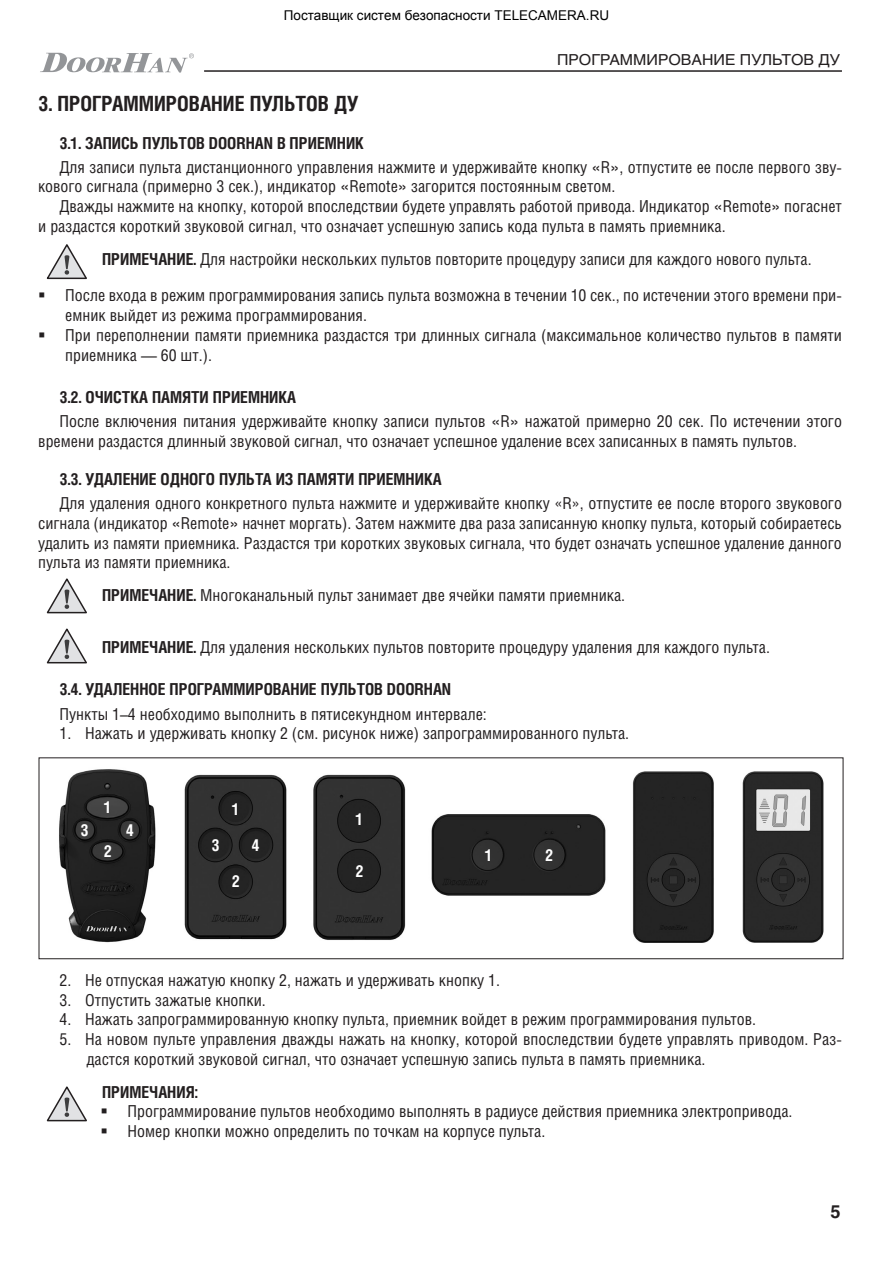
<style>
.page{position:relative;width:893px;height:1263px;background:#fff}
.page>*{position:absolute;margin:0;border:0;box-sizing:border-box;transform-origin:0 0}
.Text{font:700 21px "Helios Cond";color:#231f20}
.t1{font:700 18px "Helios";color:#231f20}
.Text-2{font:16.5px/19.8px "Helios Cond";color:#231f20}
.Zag_1{font:700 16.5px "Helios Cond";color:#231f20}
.Text-таблица{font:700 16.5px "Helios Cond";color:#fff}
.Text-3{font:700 16.5px "Helios Cond";color:#231f20}
.t2{font:15px "Helios";color:#231f20;scale:1.05 1}
.s1{font-family:"Helios"}
.s2{font-weight:700}
</style>
<div class="page">
<img style="left:59px;top:769px;width:765px;height:174px">
<div style="left:39px;top:758px;width:804px;height:201px;border:1px solid #231f20"></div>
<hr style="left:204px;top:70px;width:638px;height:2px;background:#231f20">
<svg style="left:40px;top:53px;width:154px;height:20px"></svg>
<svg style="left:46px;top:244px;width:41px;height:36px"></svg>
<svg style="left:46px;top:578px;width:41px;height:36px"></svg>
<svg style="left:46px;top:628px;width:41px;height:36px"></svg>
<svg style="left:46px;top:1086px;width:41px;height:36px"></svg>
<p class="t2" style="left:557px;top:51px;width:271px">ПРОГРАММИРОВАНИЕ ПУЛЬТОВ ДУ</p>
<p class="Text" style="left:38px;top:91px;width:322px">3. ПРОГРАММИРОВАНИЕ ПУЛЬТОВ ДУ</p>
<p class="Zag_1" style="left:60px;top:133px;width:306px">3.1. ЗАПИСЬ ПУЛЬТОВ DOORHAN В ПРИЕМНИК</p>
<p class="Text-2" style="left:38px;top:157px;width:805px;text-indent:21px">Для записи пульта дистанционного управления нажмите и удерживайте кнопку <span class="s1">«</span>R<span class="s1">»</span>, отпустите ее после первого зву&shy;кового сигнала (примерно 3 сек.), индикатор <span class="s1">«</span>Remote<span class="s1">»</span> загорится постоянным светом.</p>
<p class="Text-2" style="left:38px;top:196px;width:805px;text-indent:21px">Дважды нажмите на кнопку, которой впоследствии будете управлять работой привода. Индикатор <span class="s1">«</span>Remote<span class="s1">»</span> погаснет и раздастся короткий звуковой сигнал, что означает успешную запись кода пульта в память приемника.</p>
<p class="Text-2" style="left:102px;top:248px;width:711px"><span class="s2">ПРИМЕЧАНИЕ.</span> Для настройки нескольких пультов повторите процедуру записи для каждого нового пульта.</p>
<p class="Text-2" style="left:65px;top:285px;width:778px">После входа в режим программирования запись пульта возможна в течении 10 сек., по истечении этого времени при&shy;емник выйдет из режима программирования.</p>
<p class="Text-2" style="left:65px;top:325px;width:778px">При переполнении памяти приемника раздастся три длинных сигнала (максимальное количество пультов в памяти приемника — 60 шт.).</p>
<p class="Zag_1" style="left:60px;top:387px;width:238px">3.2. ОЧИСТКА ПАМЯТИ ПРИЕМНИКА</p>
<p class="Text-2" style="left:38px;top:411px;width:805px;text-indent:21px">После включения питания удерживайте кнопку записи пультов <span class="s1">«</span>R<span class="s1">»</span> нажатой примерно 20 сек. По истечении этого времени раздастся длинный звуковой сигнал, что означает успешное удаление всех записанных в память пультов.</p>
<p class="Zag_1" style="left:60px;top:469px;width:384px">3.3. УДАЛЕНИЕ ОДНОГО ПУЛЬТА ИЗ ПАМЯТИ ПРИЕМНИКА</p>
<p class="Text-2" style="left:38px;top:493px;width:805px;text-align:justify;text-indent:21px">Для удаления одного конкретного пульта нажмите и удерживайте кнопку «R», отпустите ее после второго звукового сигнала (индикатор <span class="s1">«</span>Remote<span class="s1">»</span> начнет моргать). Затем нажмите два раза записанную кнопку пульта, который собираетесь удалить из памяти приемника. Раздастся три коротких звуковых сигнала, что будет означать успешное удаление данного пульта из памяти приемника.</p>
<p class="Text-2" style="left:102px;top:585px;width:525px"><span class="s2">ПРИМЕЧАНИЕ.</span> Многоканальный пульт занимает две ячейки памяти приемника.</p>
<p class="Text-2" style="left:102px;top:637px;width:669px"><span class="s2">ПРИМЕЧАНИЕ.</span> Для удаления нескольких пультов повторите процедуру удаления для каждого пульта.</p>
<p class="Zag_1" style="left:60px;top:680px;width:393px">3.4. УДАЛЕННОЕ ПРОГРАММИРОВАНИЕ ПУЛЬТОВ DOORHAN</p>
<p class="Text-2" style="left:60px;top:703px;width:429px">Пункты 1–4 необходимо выполнить в пятисекундном интервале:</p>
<p class="Text-2" style="left:60px;top:723px;width:571px">1. Нажать и удерживать кнопку 2 (см. рисунок ниже) запрограммированного пульта.</p>
<p class="Text-таблица" style="left:80px;top:820px;width:10px">3</p>
<p class="Text-таблица" style="left:104px;top:797px;width:9px">1</p>
<p class="Text-таблица" style="left:232px;top:799px;width:9px">1</p>
<p class="Text-таблица" style="left:126px;top:820px;width:10px">4</p>
<p class="Text-таблица" style="left:356px;top:809px;width:9px">1</p>
<p class="Text-таблица" style="left:212px;top:836px;width:10px">3</p>
<p class="Text-таблица" style="left:252px;top:836px;width:10px">4</p>
<p class="Text-таблица" style="left:104px;top:841px;width:10px">2</p>
<p class="Text-таблица" style="left:485px;top:845px;width:9px">1</p>
<p class="Text-таблица" style="left:545px;top:845px;width:10px">2</p>
<p class="Text-таблица" style="left:232px;top:871px;width:10px">2</p>
<p class="Text-таблица" style="left:356px;top:861px;width:10px">2</p>
<p class="Text-2" style="left:60px;top:970px;width:442px">2. Не отпуская нажатую кнопку 2, нажать и удерживать кнопку 1.</p>
<p class="Text-2" style="left:60px;top:989px;width:208px">3. Отпустить зажатые кнопки.</p>
<p class="Text-2" style="left:60px;top:1009px;width:698px">4. Нажать запрограммированную кнопку пульта, приемник войдет в режим программирования пультов.</p>
<p class="Text-2" style="left:87px;top:1029px;width:757px;text-indent:-27px">5. На новом пульте управления дважды нажать на кнопку, которой впоследствии будете управлять приводом. Раз&shy;дастся короткий звуковой сигнал, что означает успешную запись пульта в память приемника.</p>
<p class="Text-3" style="left:102px;top:1082px;width:97px">ПРИМЕЧАНИЯ:</p>
<p class="Text-2" style="left:128px;top:1101px;width:666px">Программирование пультов необходимо выполнять в радиусе действия приемника электропривода.</p>
<p class="Text-2" style="left:128px;top:1121px;width:419px">Номер кнопки можно определить по точкам на корпусе пульта.</p>
<p class="t1" style="left:830px;top:1201px;width:12px">5</p>
</div>
